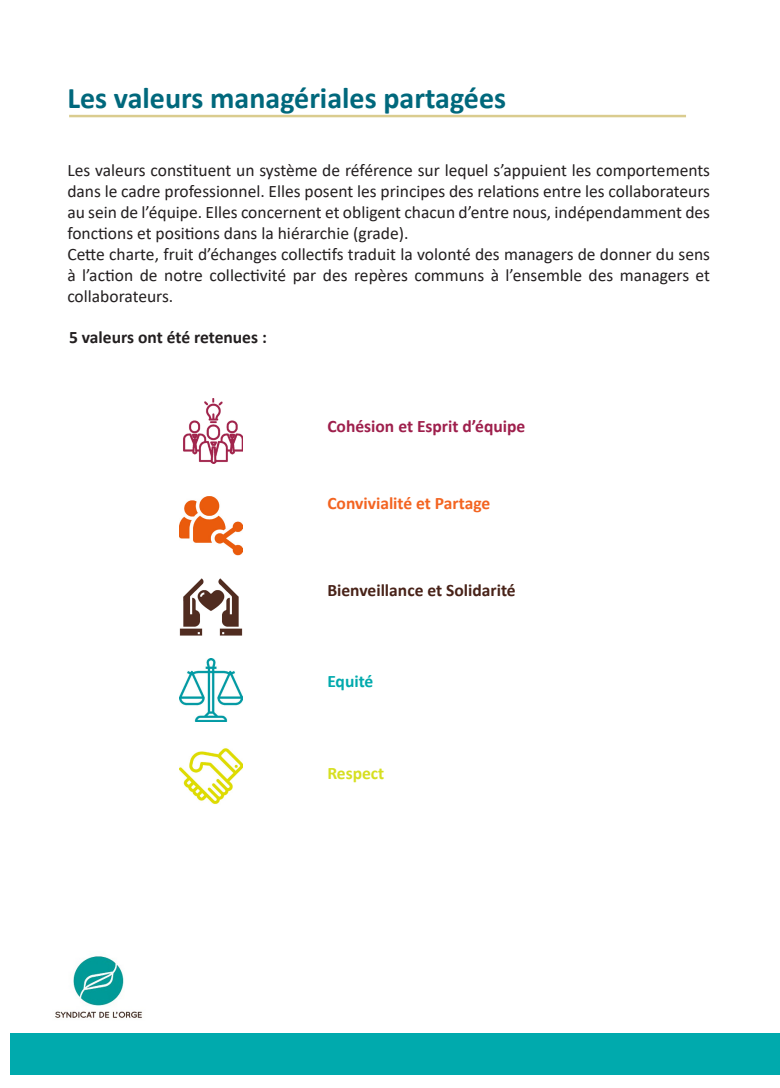
<style>
.page{position:relative;width:780px;height:1088px;background:#fff}
.page>*{position:absolute;margin:0;border:0;box-sizing:border-box;transform-origin:0 0}
.t1{font:700 30px "Calibri";color:#00687c}
.t2{font:17.5px/21px "Calibri";color:#231f20;text-align:justify}
.t3{font:700 17.5px "Calibri";color:#482218}
.t4{font:700 17.5px "Calibri";color:#9e1f4c}
.t5{font:700 17.5px "Calibri";color:#231f20}
.t6{font:700 17.5px "Calibri";color:#f36421}
.t7{font:700 17.5px "Calibri";color:#d6df21}
.t8{font:700 17.5px "Calibri";color:#00aaad}
</style>
<div class="page">
<div style="left:10px;top:1033px;width:770px;height:42px;background:#00aaad"></div>
<hr style="left:69px;top:115px;width:617px;height:2px;background:#dacc8f">
<img style="left:180px;top:658px;width:62px;height:63px">
<img style="left:183px;top:398px;width:59px;height:66px">
<img style="left:180px;top:578px;width:62px;height:58px">
<img style="left:180px;top:496px;width:62px;height:59px">
<img style="left:180px;top:748px;width:62px;height:56px">
<img style="left:55px;top:956px;width:87px;height:63px">
<p class="t1" style="left:67px;top:76px;width:440px">Les valeurs managériales partagées</p>
<p class="t2" style="left:67px;top:159px;width:644px">Les valeurs constituent un système de référence sur lequel s’appuient les comportements dans le cadre professionnel. Elles posent les principes des relations entre les collaborateurs au sein de l’équipe. Elles concernent et obligent chacun d’entre nous, indépendamment des fonctions et positions dans la hiérarchie (grade).</p>
<p class="t2" style="left:67px;top:243px;width:644px">Cette charte, fruit d’échanges collectifs traduit la volonté des managers de donner du sens à l’action de notre collectivité par des repères communs à l’ensemble des managers et collaborateurs.</p>
<p class="t5" style="left:69px;top:324px;width:199px">5 valeurs ont été retenues :</p>
<p class="t4" style="left:327px;top:414px;width:199px">Cohésion et Esprit d’équipe</p>
<p class="t6" style="left:327px;top:491px;width:164px">Convivialité et Partage</p>
<p class="t3" style="left:327px;top:578px;width:190px">Bienveillance et Solidarité</p>
<p class="t8" style="left:327px;top:669px;width:48px">Equité</p>
<p class="t7" style="left:327px;top:760px;width:58px">Respect</p>
</div>
